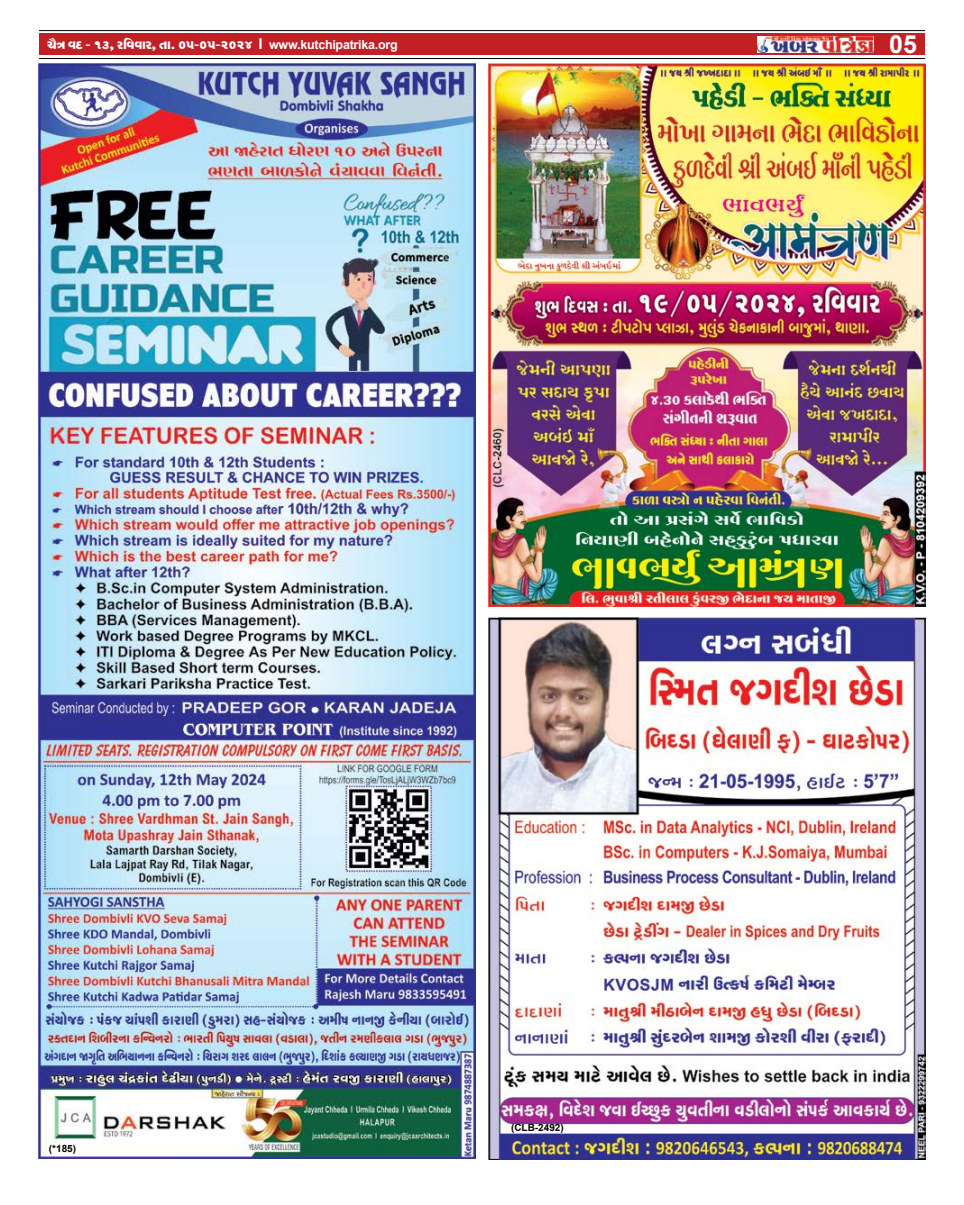
<style>
.page{position:relative;width:964px;height:1205px;background:#fff}
.page>*{position:absolute;margin:0;border:0;box-sizing:border-box;transform-origin:0 0}
.t1{font:700 25px "Arial";color:#fff}
.t2{font:15px "SHREE GUJ7";letter-spacing:-.02em;color:#fff}
.t3{font:700 10px "Arial";color:#000}
.s1{font-family:"Arial";font-weight:700}
.s2{font-family:"Arial";font-weight:700;font-size:12.5px}
</style>
<div class="page">
<hr style="left:39px;top:58px;width:886px;height:1px;background:#000">
<div style="left:39px;top:34px;width:713px;height:21px;background:#c22025"></div>
<hr style="left:39px;top:30px;width:886px;height:1px;background:#000">
<div style="left:753px;top:34px;width:172px;height:21px;background:#c22025"></div>
<img style="left:757px;top:36px;width:116px;height:17px">
<img style="left:488px;top:64px;width:437px;height:542px">
<img style="left:488px;top:617px;width:437px;height:542px">
<img style="left:39px;top:64px;width:437px;height:1095px">
<p class="t2" style="left:47px;top:38px;width:352px">Q¥Ó hv$ - 13, frhhpf, sp. 05-05-2024 <span class="s1">I</span> <span class="s2">www.kutchipatrika.org</span></p>
<h1 class="t1" style="left:889px;top:26px;width:29px">05</h1>
<p class="t3" style="left:49px;top:1141px;width:29px">(*185)</p>
<p class="t3" style="left:511px;top:1120px;width:54px">(CLB-2492)</p>
</div>
